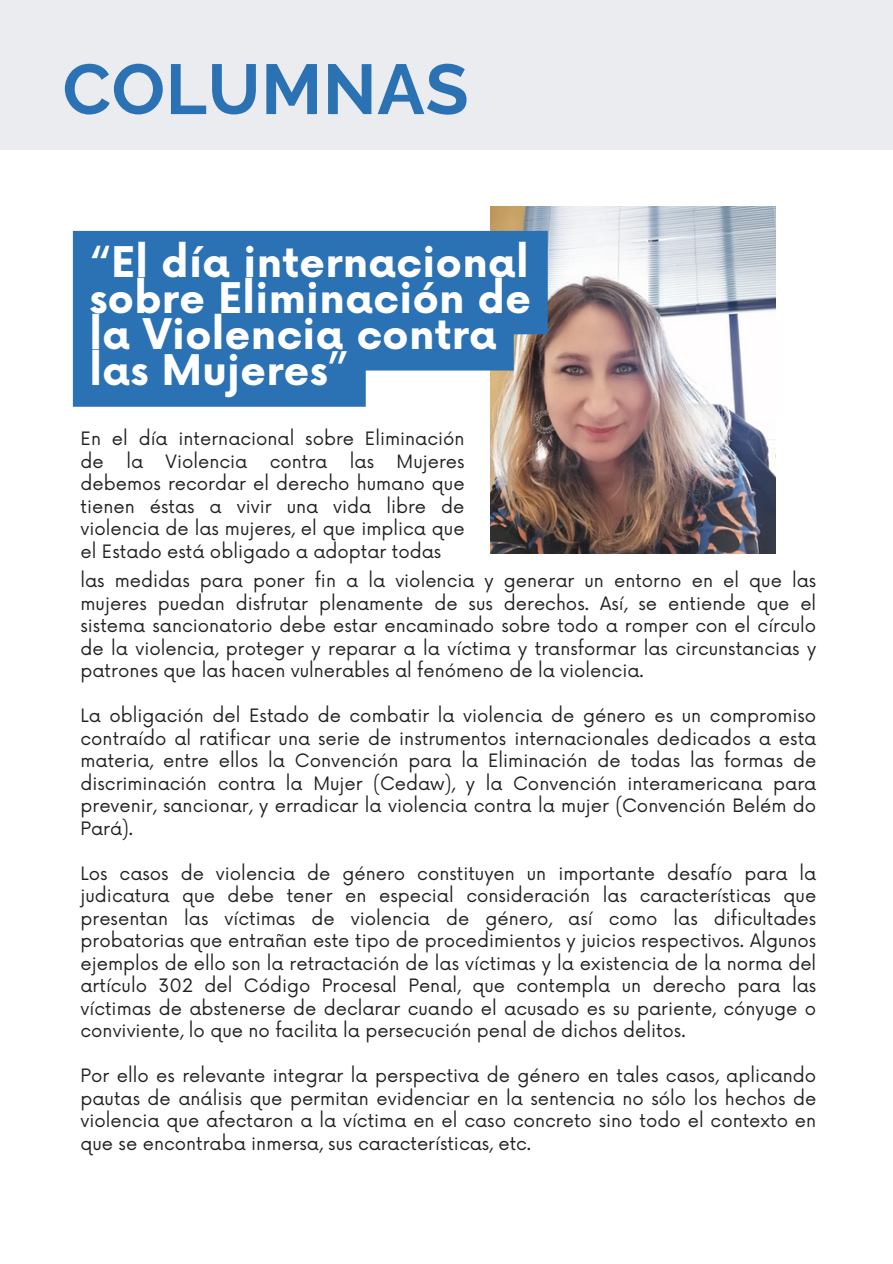
<style>
.page{position:relative;width:893px;height:1264px;background:#fff}
.page>*{position:absolute;margin:0;border:0;box-sizing:border-box;transform-origin:0 0}
.t1{font:700 70.5px "Raleway";letter-spacing:.01em;color:#2b72b4}
.t2{font:700 41.1px/36.2px "Now";letter-spacing:.01em;color:#fff}
.t3{font:18px/22.5px "Now";color:#222;text-align:justify}
</style>
<div class="page">
<div style="left:0;top:0;width:892px;height:149px;background:#ebecf0"></div>
<img style="left:491px;top:207px;width:284px;height:346px">
<svg style="left:73px;top:231px;width:474px;height:176px;background:#3a7ab5"></svg>
<p class="t1" style="left:63px;top:48px;width:407px">COLUMNAS</p>
<p class="t2" style="left:89px;top:246px;width:443px">“El día internacional sobre Eliminación de la Violencia contra las Mujeres”</p>
<p class="t3" style="left:80px;top:428px;width:385px">En el día internacional sobre Eliminación de</p>
<p class="t3" style="left:126px;top:451px;width:18px">la</p>
<p class="t3" style="left:166px;top:451px;width:83px">Violencia</p>
<p class="t3" style="left:270px;top:451px;width:59px">contra</p>
<p class="t3" style="left:350px;top:451px;width:26px">las</p>
<p class="t3" style="left:80px;top:451px;width:385px;text-indent:316px">Mujeres debemos recordar el derecho humano que tienen éstas a vivir una vida libre de violencia de las mujeres, el que implica que el Estado está obligado a adoptar todas</p>
<p class="t3" style="left:80px;top:570px;width:737px">las medidas para poner fin a la violencia y generar un entorno en el que las mujeres puedan disfrutar plenamente de sus derechos. Así, se entiende que el sistema sancionatorio debe estar encaminado sobre todo a romper con el círculo de la violencia, proteger y reparar a la víctima y transformar las circunstancias y patrones que las hacen vulnerables al fenómeno de la violencia.</p>
<p class="t3" style="left:80px;top:705px;width:737px">La obligación del Estado de combatir la violencia de género es un compromiso contraído al ratificar una serie de instrumentos internacionales dedicados a esta materia, entre ellos la Convención para la Eliminación de todas las formas de discriminación contra la Mujer (Cedaw), y la Convención interamericana para prevenir, sancionar, y erradicar la violencia contra la mujer (Convención Belém do Pará).</p>
<p class="t3" style="left:80px;top:862px;width:737px">Los casos de violencia de género constituyen un importante desafío para la judicatura que debe tener en especial consideración las características que presentan las víctimas de violencia de género, así como las dificultades probatorias que entrañan este tipo de procedimientos y juicios respectivos. Algunos ejemplos de ello son la retractación de las víctimas y la existencia de la norma del artículo 302 del Código Procesal Penal, que contempla un derecho para las víctimas de abstenerse de declarar cuando el acusado es su pariente, cónyuge o conviviente, lo que no facilita la persecución penal de dichos delitos.</p>
<p class="t3" style="left:80px;top:1065px;width:737px">Por ello es relevante integrar la perspectiva de género en tales casos, aplicando pautas de análisis que permitan evidenciar en la sentencia no sólo los hechos de violencia que afectaron a la víctima en el caso concreto sino todo el contexto en que se encontraba inmersa, sus características, etc.</p>
</div>
